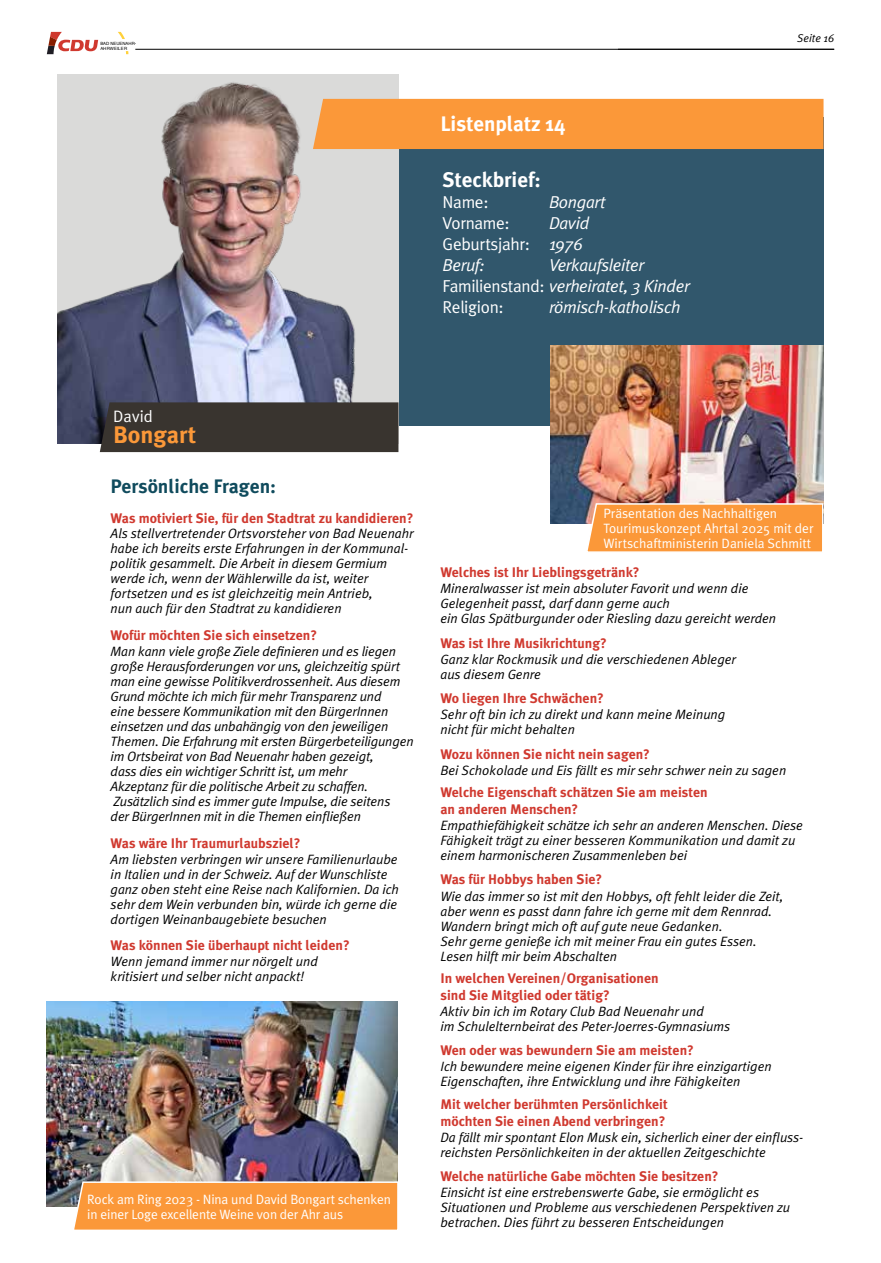
<style>
.page{position:relative;width:881px;height:1263px;background:#fff}
.page>*{position:absolute;margin:0;border:0;box-sizing:border-box;transform-origin:0 0}
.t1{font:700 24px "Meta Plus";color:#fb9839}
.t2{font:700 21px "Meta Plus";color:#fff}
.t3{font:700 19.5px "Meta Plus";color:#104b5d}
.t4{font:italic 17.25px/21px "Meta Plus Normal";letter-spacing:-.02em;color:#fff}
.t5{font:17.25px "Meta Plus Normal";letter-spacing:-.02em;color:#fff}
.t6{font:16.5px "Meta Plus Normal";color:#fff}
.t7{font:700 13.8px/16.5px "Meta Plus";color:#d0392f}
.t8{font:italic 13.5px/15px "Meta Plus Normal";color:#000}
.t9{font:13.5px/15px "Meta Plus Normal";color:#fff}
.t10{font:italic 11.25px "Meta Plus Normal";color:#000}
.t11{font:4.35px/5.2px "Helvetica";color:#000}
.s1{font-style:normal}
</style>
<div class="page">
<svg style="left:118px;top:32px;width:10px;height:22px"></svg>
<svg style="left:47px;top:32px;width:51px;height:22px"></svg>
<div style="left:100px;top:39px;width:36px;height:12px;background:#fff"></div>
<hr style="left:135px;top:49px;width:698px;height:1px;background:#000">
<div style="left:57px;top:117px;width:766px;height:308px;background:#31576c"></div>
<img style="left:47px;top:1001px;width:351px;height:205px">
<img style="left:57px;top:74px;width:341px;height:369px">
<div style="left:100px;top:402px;width:298px;height:50px;background:#39342f"></div>
<div style="left:313px;top:99px;width:510px;height:50px;background:#fb9839"></div>
<img style="left:550px;top:345px;width:273px;height:178px">
<svg style="left:584px;top:502px;width:240px;height:50px;background:#f79c47"></svg>
<svg style="left:71px;top:1181px;width:327px;height:49px;background:#f79c44"></svg>
<p class="t11" style="left:100px;top:41px;width:37px">BAD NEUENAHR-<br>AHRWEILE R</p>
<h2 class="t2" style="left:440px;top:111px;width:127px">Listenplatz 14</h2>
<h2 class="t2" style="left:442px;top:168px;width:100px">Steckbrief:</h2>
<p class="t5" style="left:442px;top:192px;width:47px">Name:</p>
<p class="t4" style="left:548px;top:192px;width:58px">Bongart</p>
<p class="t5" style="left:442px;top:213px;width:69px">Vorname:</p>
<p class="t4" style="left:442px;top:213px;width:148px;text-indent:106px">David<br><span class="s1">Geburtsjahr:</span> 1976<br>Beruf:</p>
<p class="t4" style="left:442px;top:255px;width:248px;text-indent:106px">Verkaufsleiter<br><span class="s1">Familienstand:</span> verheiratet, 3 Kinder<br><span class="s1">Religion:</span></p>
<p class="t4" style="left:548px;top:297px;width:133px">römisch-katholisch</p>
<p class="t10" style="left:796px;top:31px;width:39px">Seite 16</p>
<p class="t6" style="left:113px;top:407px;width:41px">David</p>
<h1 class="t1" style="left:113px;top:421px;width:84px">Bongart</h1>
<h3 class="t3" style="left:111px;top:475px;width:167px">Persönliche Fragen:</h3>
<p class="t7" style="left:111px;top:510px;width:304px">Was motiviert Sie, für den Stadtrat zu kandidieren?</p>
<p class="t8" style="left:111px;top:526px;width:304px">Als stellvertretender Ortsvorsteher von Bad Neuenahr habe ich bereits erste Erfahrungen in der Kommunal&shy;politik gesammelt. Die Arbeit in diesem Germium werde ich, wenn der Wählerwille da ist, weiter fortsetzen und es ist gleichzeitig mein Antrieb,<br>nun auch für den Stadtrat zu kandidieren</p>
<p class="t7" style="left:111px;top:627px;width:208px">Wofür möchten Sie sich einsetzen?</p>
<p class="t8" style="left:111px;top:644px;width:304px">Man kann viele große Ziele definieren und es liegen große Herausforderungen vor uns, gleichzeitig spürt man eine gewisse Politikverdrossenheit. Aus diesem Grund möchte ich mich für mehr Transparenz und<br>eine bessere Kommunikation mit den BürgerInnen einsetzen und das unbahängig von den jeweiligen Themen. Die Erfahrung mit ersten Bürgerbeteiligungen im Ortsbeirat von Bad Neuenahr haben gezeigt,<br>dass dies ein wichtiger Schritt ist, um mehr<br>Akzeptanz für die politische Arbeit zu schaffen.<br>Zusätzlich sind es immer gute Impulse, die seitens<br>der BürgerInnen mit in die Themen einfließen</p>
<p class="t7" style="left:111px;top:834px;width:191px">Was wäre Ihr Traumurlaubsziel?</p>
<p class="t8" style="left:111px;top:851px;width:289px">Am liebsten verbringen wir unsere Familienurlaube in Italien und in der Schweiz. Auf der Wunschliste ganz oben steht eine Reise nach Kalifornien. Da ich sehr dem Wein verbunden bin, würde ich gerne die dortigen Weinanbaugebiete besuchen</p>
<p class="t7" style="left:111px;top:937px;width:240px">Was können Sie überhaupt nicht leiden?</p>
<p class="t8" style="left:111px;top:954px;width:209px">Wenn jemand immer nur nörgelt und kritisiert und selber nicht anpackt!</p>
<p class="t9" style="left:87px;top:1192px;width:305px">Rock am Ring 2023 - Nina und David Bongart schenken in einer Loge excellente Weine von der Ahr aus</p>
<p class="t9" style="left:603px;top:506px;width:211px">Präsentation des Nachhaltigen<br>Tourimuskonzept Ahrtal 2025 mit der<br>Wirtschaftministerin Daniela Schmitt</p>
<p class="t7" style="left:440px;top:564px;width:201px">Welches ist Ihr Lieblingsgetränk?</p>
<p class="t8" style="left:440px;top:581px;width:337px">Mineralwasser ist mein absoluter Favorit und wenn die<br>Gelegenheit passt, darf dann gerne auch<br>ein Glas Spätburgunder oder Riesling dazu gereicht werden</p>
<p class="t7" style="left:440px;top:634px;width:168px">Was ist Ihre Musikrichtung?</p>
<p class="t8" style="left:440px;top:651px;width:297px">Ganz klar Rockmusik und die verschiedenen Ableger aus diesem Genre</p>
<p class="t7" style="left:440px;top:690px;width:165px">Wo liegen Ihre Schwächen?</p>
<p class="t8" style="left:440px;top:707px;width:286px">Sehr oft bin ich zu direkt und kann meine Meinung nicht für micht behalten</p>
<p class="t7" style="left:440px;top:745px;width:211px">Wozu können Sie nicht nein sagen?</p>
<p class="t8" style="left:440px;top:762px;width:347px">Bei Schokolade und Eis fällt es mir sehr schwer nein zu sagen</p>
<p class="t7" style="left:440px;top:784px;width:268px">Welche Eigenschaft schätzen Sie am meisten an anderen Menschen?</p>
<p class="t8" style="left:440px;top:818px;width:364px">Empathiefähigkeit schätze ich sehr an anderen Menschen. Diese<br>Fähigkeit trägt zu einer besseren Kommunikation und damit zu einem harmonischeren Zusammenleben bei</p>
<p class="t7" style="left:440px;top:871px;width:163px">Was für Hobbys haben Sie?</p>
<p class="t8" style="left:440px;top:888px;width:344px">Wie das immer so ist mit den Hobbys, oft fehlt leider die Zeit, aber wenn es passt dann fahre ich gerne mit dem Rennrad.<br>Wandern bringt mich oft auf gute neue Gedanken.<br>Sehr gerne genieße ich mit meiner Frau ein gutes Essen.<br>Lesen hilft mir beim Abschalten</p>
<p class="t7" style="left:440px;top:970px;width:219px">In welchen Vereinen/Organisationen sind Sie Mitglied oder tätig?</p>
<p class="t8" style="left:440px;top:1003px;width:291px">Aktiv bin ich im Rotary Club Bad Neuenahr und<br>im Schulelternbeirat des Peter-Joerres-Gymnasiums</p>
<p class="t7" style="left:440px;top:1042px;width:255px">Wen oder was bewundern Sie am meisten?</p>
<p class="t8" style="left:440px;top:1059px;width:333px">Ich bewundere meine eigenen Kinder für ihre einzigartigen<br>Eigenschaften, ihre Entwicklung und ihre Fähigkeiten</p>
<p class="t7" style="left:440px;top:1096px;width:228px">Mit welcher berühmten Persönlichkeit möchten Sie einen Abend verbringen?</p>
<p class="t8" style="left:440px;top:1129px;width:364px">Da fällt mir spontant Elon Musk ein, sicherlich einer der einfluss&shy;reichsten Persönlichkeiten in der aktuellen Zeitgeschichte</p>
<p class="t7" style="left:440px;top:1168px;width:279px">Welche natürliche Gabe möchten Sie besitzen?</p>
<p class="t8" style="left:440px;top:1185px;width:351px">Einsicht ist eine erstrebenswerte Gabe, sie ermöglicht es<br>Situationen und Probleme aus verschiedenen Perspektiven zu betrachen. Dies führt zu besseren Entscheidungen</p>
</div>
